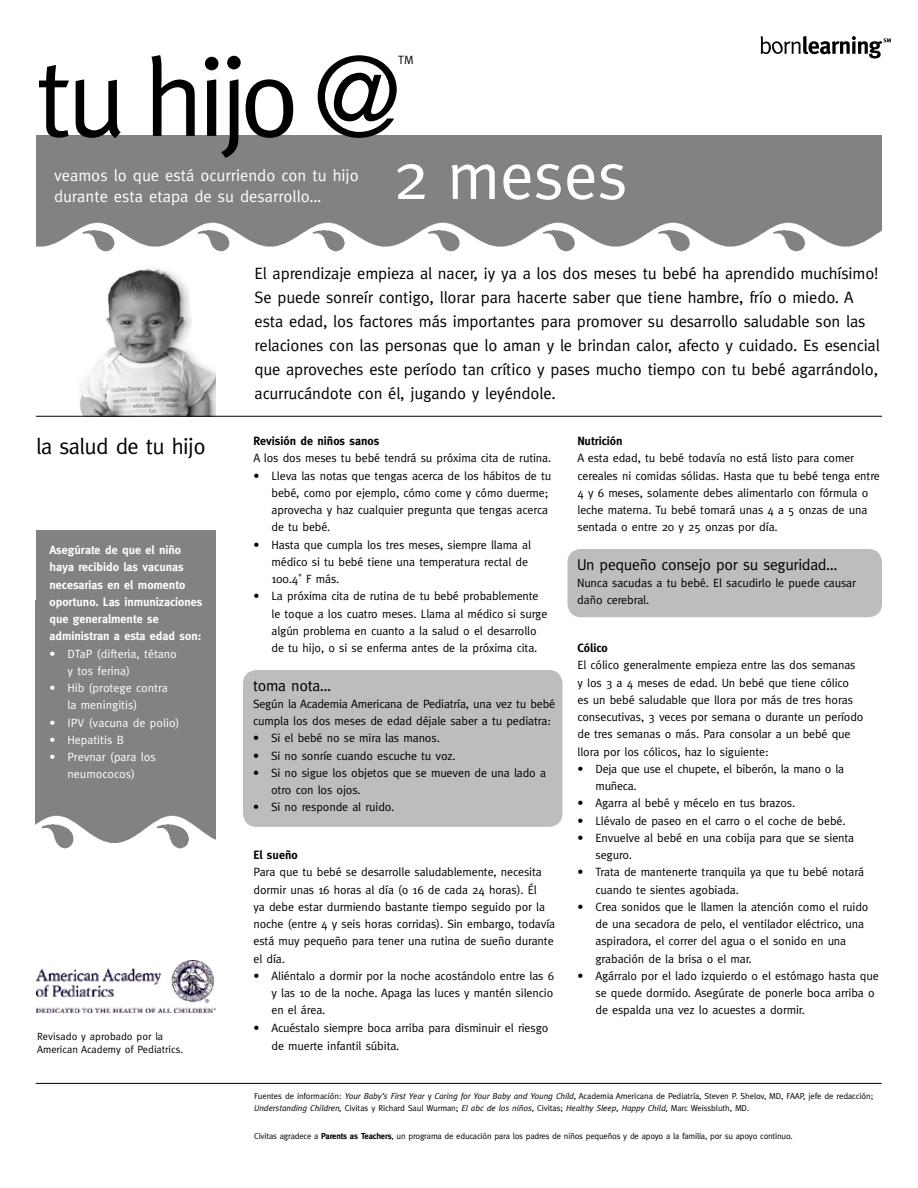
<style>
.page{position:relative;width:918px;height:1188px;background:#fff}
.page>*{position:absolute;margin:0;border:0;box-sizing:border-box;transform-origin:0 0}
.t1{font:111px "Meta";letter-spacing:-.05em;color:#000}
.t2{font:67.5px "Meta";color:#fff}
.t3{font:22.5px "Meta";letter-spacing:-.025em;color:#000}
.t4{font:16.5px/24px "Meta";letter-spacing:-.01em;color:#000}
.t5{font:16.5px/21px "Meta";color:#fff}
.t6{font:15.75px "Meta";letter-spacing:-.02em;color:#000}
.t7{font:12px/17.2px "Meta";letter-spacing:-.01em;color:#000}
.t8{font:700 12px/17.2px "Meta";color:#fff}
.t9{font:12px/17.2px "Meta";color:#fff}
.t10{font:700 12px "Meta";color:#000}
.t11{font:10.5px/12.6px "Meta";color:#000}
.t12{font:8.7px/12px "Meta";letter-spacing:-.025em;color:#000}
.s1{font-style:italic}
.s2{font-weight:700}
</style>
<div class="page">
<svg style="left:760px;top:36px;width:131px;height:23px"></svg>
<div style="left:36px;top:546px;width:180px;height:303px;background:#808284"></div>
<img style="left:36px;top:135px;width:846px;height:117px">
<div style="left:243px;top:670px;width:320px;height:157px;background:#bcbdbf;border-radius:14px"></div>
<div style="left:567px;top:549px;width:315px;height:68px;background:#bcbdbf;border-radius:14px"></div>
<img style="left:89px;top:268px;width:127px;height:148px">
<hr style="left:36px;top:416px;width:846px;height:1px;background:#000">
<hr style="left:36px;top:1083px;width:846px;height:1px;background:#000">
<img style="left:36px;top:960px;width:180px;height:53px">
<h1 class="t1" style="left:36px;top:33px;width:367px">tu hijo @</h1>
<p class="t7" style="left:398px;top:51px;width:17px">TM</p>
<h3 class="t5" style="left:54px;top:165px;width:306px">veamos lo que está ocurriendo con tu hijo durante esta etapa de su desarrollo…</h3>
<h2 class="t2" style="left:393px;top:137px;width:236px">2 meses</h2>
<h3 class="t3" style="left:36px;top:433px;width:171px">la salud de tu hijo</h3>
<p class="t8" style="left:49px;top:541px;width:154px">Asegúrate de que el niño haya recibido las vacunas necesarias en el momento oportuno. Las inmunizaciones que generalmente se administran a esta edad son:</p>
<p class="t9" style="left:67px;top:645px;width:111px;text-indent:-18px">• DTaP (difteria, tétano y tos ferina)</p>
<p class="t9" style="left:67px;top:679px;width:102px;text-indent:-18px">• Hib (protege contra la meningitis)</p>
<p class="t9" style="left:49px;top:714px;width:132px">• IPV (vacuna de polio)</p>
<p class="t9" style="left:49px;top:731px;width:76px">• Hepatitis B</p>
<p class="t9" style="left:49px;top:748px;width:108px;text-align:center">• Prevnar (para los neumococos)</p>
<p class="t11" style="left:37px;top:1030px;width:148px">Revisado y aprobado por la<br>American Academy of Pediatrics.</p>
<p class="t4" style="left:255px;top:261px;width:627px">El aprendizaje empieza al nacer, ¡y ya a los dos meses tu bebé ha aprendido muchísimo!<br>Se puede sonreír contigo, llorar para hacerte saber que tiene hambre, frío o miedo. A esta edad, los factores más importantes para promover su desarrollo saludable son las relaciones con las personas que lo aman y le brindan calor, afecto y cuidado. Es esencial que aproveches este período tan crítico y pases mucho tiempo con tu bebé agarrándolo, acurrucándote con él, jugando y leyéndole.</p>
<p class="t10" style="left:254px;top:434px;width:127px">Revisión de niños sanos</p>
<p class="t7" style="left:254px;top:449px;width:299px">A los dos meses tu bebé tendrá su próxima cita de rutina.</p>
<p class="t7" style="left:272px;top:467px;width:281px;text-indent:-18px">• Lleva las notas que tengas acerca de los hábitos de tu bebé, como por ejemplo, cómo come y cómo duerme; aprovecha y haz cualquier pregunta que tengas acerca de tu bebé.</p>
<p class="t7" style="left:272px;top:536px;width:261px;text-indent:-18px">• Hasta que cumpla los tres meses, siempre llama al médico si tu bebé tiene una temperatura rectal de<br>100.4˚ F más.</p>
<p class="t7" style="left:272px;top:587px;width:277px;text-indent:-18px">• La próxima cita de rutina de tu bebé probablemente le toque a los cuatro meses. Llama al médico si surge algún problema en cuanto a la salud o el desarrollo de tu hijo, o si se enferma antes de la próxima cita.</p>
<h3 class="t6" style="left:253px;top:676px;width:79px">toma nota…</h3>
<p class="t7" style="left:253px;top:695px;width:304px">Según la Academia Americana de Pediatría, una vez tu bebé cumpla los dos meses de edad déjale saber a tu pediatra:</p>
<p class="t7" style="left:253px;top:729px;width:188px">• Si el bebé no se mira las manos.</p>
<p class="t7" style="left:253px;top:747px;width:204px">• Si no sonríe cuando escuche tu voz.</p>
<p class="t7" style="left:271px;top:764px;width:276px;text-indent:-18px">• Si no sigue los objetos que se mueven de una lado a otro con los ojos.</p>
<p class="t7" style="left:253px;top:798px;width:143px">• Si no responde al ruido.</p>
<p class="t10" style="left:254px;top:848px;width:46px">El sueño</p>
<p class="t7" style="left:254px;top:863px;width:303px">Para que tu bebé se desarrolle saludablemente, necesita dormir unas 16 horas al día (o 16 de cada 24 horas). Él<br>ya debe estar durmiendo bastante tiempo seguido por la noche (entre 4 y seis horas corridas). Sin embargo, todavía está muy pequeño para tener una rutina de sueño durante el día.</p>
<p class="t7" style="left:272px;top:967px;width:284px;text-align:justify;text-indent:-18px">• Aliéntalo a dormir por la noche acostándolo entre las 6 y las 10 de la noche. Apaga las luces y mantén silencio en el área.</p>
<p class="t7" style="left:272px;top:1018px;width:278px;line-height:18px;text-indent:-18px">• Acuéstalo siempre boca arriba para disminuir el riesgo de muerte infantil súbita.</p>
<p class="t10" style="left:578px;top:434px;width:46px">Nutrición</p>
<p class="t7" style="left:578px;top:449px;width:304px">A esta edad, tu bebé todavía no está listo para comer cereales ni comidas sólidas. Hasta que tu bebé tenga entre 4 y 6 meses, solamente debes alimentarlo con fórmula o leche materna. Tu bebé tomará unas 4 a 5 onzas de una sentada o entre 20 y 25 onzas por día.</p>
<h3 class="t6" style="left:577px;top:555px;width:261px">Un pequeño consejo por su seguridad…</h3>
<p class="t7" style="left:577px;top:574px;width:280px">Nunca sacudas a tu bebé. El sacudirlo le puede causar daño cerebral.</p>
<p class="t10" style="left:578px;top:641px;width:32px">Cólico</p>
<p class="t7" style="left:578px;top:656px;width:288px">El cólico generalmente empieza entre las dos semanas y los 3 a 4 meses de edad. Un bebé que tiene cólico<br>es un bebé saludable que llora por más de tres horas consecutivas, 3 veces por semana o durante un período de tres semanas o más. Para consolar a un bebé que llora por los cólicos, haz lo siguiente:</p>
<p class="t7" style="left:596px;top:760px;width:250px;text-indent:-18px">• Deja que use el chupete, el biberón, la mano o la muñeca.</p>
<p class="t7" style="left:578px;top:794px;width:219px">• Agarra al bebé y mécelo en tus brazos.</p>
<p class="t7" style="left:578px;top:812px;width:270px">• Llévalo de paseo en el carro o el coche de bebé.</p>
<p class="t7" style="left:596px;top:829px;width:260px;text-indent:-18px">• Envuelve al bebé en una cobija para que se sienta seguro.</p>
<p class="t7" style="left:596px;top:863px;width:270px;text-indent:-18px">• Trata de mantenerte tranquila ya que tu bebé notará cuando te sientes agobiada.</p>
<p class="t7" style="left:596px;top:898px;width:275px;text-indent:-18px">• Crea sonidos que le llamen la atención como el ruido de una secadora de pelo, el ventilador eléctrico, una aspiradora, el correr del agua o el sonido en una grabación de la brisa o el mar.</p>
<p class="t7" style="left:596px;top:967px;width:285px;text-indent:-18px">• Agárralo por el lado izquierdo o el estómago hasta que se quede dormido. Asegúrate de ponerle boca arriba o de espalda una vez lo acuestes a dormir.</p>
<p class="t12" style="left:254px;top:1090px;width:621px">Fuentes de información: <span class="s1">Your Baby’s First Year</span> y <span class="s1">Caring for Your Baby and Young Child,</span> Academia Americana de Pediatría, Steven P. Shelov, MD, FAAP, jefe de redacción;<br><span class="s1">Understanding Children,</span> Civitas y Richard Saul Wurman; <span class="s1">El abc de los niños</span>, Civitas; <span class="s1">Healthy Sleep, Happy Child,</span> Marc Weissbluth, MD.</p>
<p class="t12" style="left:254px;top:1130px;width:540px">Civitas agradece a <span class="s2">Parents as Teachers</span>, un programa de educación para los padres de niños pequeños y de apoyo a la familia, por su apoyo continuo.</p>
</div>
